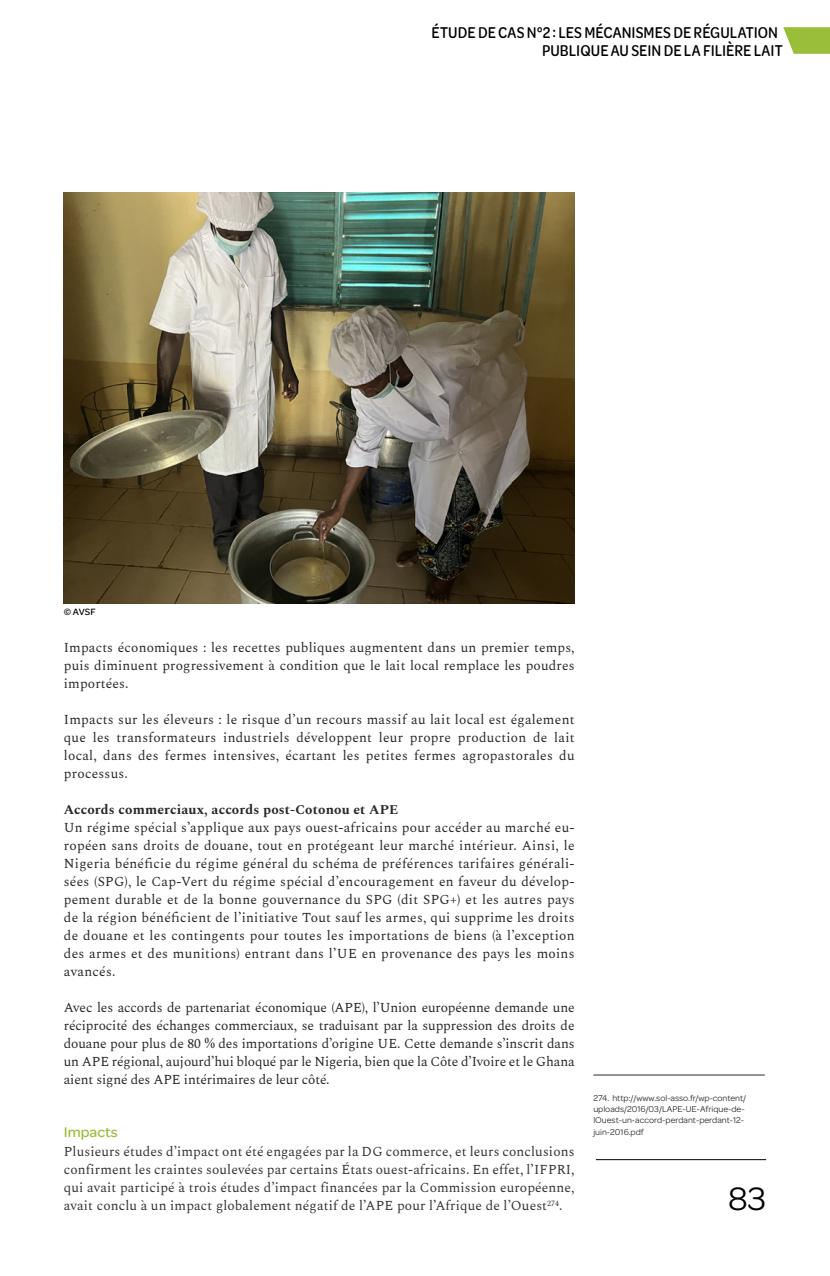
<style>
.page{position:relative;width:830px;height:1276px;background:#fff}
.page>*{position:absolute;margin:0;border:0;box-sizing:border-box;transform-origin:0 0}
.t1{font:34.5px "Omnes";color:#000}
.t2{font:500 16.5px/17.2px "Omnes Cond";color:#000;text-align:right}
.t3{font:500 15px "Omnes";color:#9abe39}
.t4{font:13.5px/18px "Spectral";letter-spacing:.015em;color:#282827;text-align:justify}
.t5{font:13.5px/18px "Spectral";letter-spacing:.01em;color:#333;text-align:justify}
.t6{font:700 13.5px "Spectral";letter-spacing:.01em;color:#282827}
.t7{font:500 9.75px "Omnes";color:#000}
.t8{font:9px/11.2px "Omnes";color:#282827}
</style>
<div class="page">
<hr style="left:595px;top:1159px;width:170px;height:1px;background:#000">
<svg style="left:783px;top:27px;width:46px;height:27px"></svg>
<hr style="left:593px;top:1074px;width:171px;height:1px;background:#282827">
<img style="left:64px;top:192px;width:510px;height:411px">
<p class="t7" style="left:64px;top:604px;width:33px">© AVSF</p>
<p class="t2" style="left:431px;top:23px;width:352px">ÉTUDE DE CAS N°2 : LES MÉCANISMES DE RÉGULATION<br>PUBLIQUE AU SEIN DE LA FILIÈRE LAIT</p>
<p class="t4" style="left:64px;top:639px;width:512px">Impacts économiques : les recettes publiques augmentent dans un premier temps, puis diminuent progressivement à condition que le lait local remplace les poudres importées.</p>
<p class="t4" style="left:64px;top:711px;width:512px">Impacts sur les éleveurs : le risque d’un recours massif au lait local est également que les transformateurs industriels développent leur propre production de lait local, dans des fermes intensives, écartant les petites fermes agropastorales du processus.</p>
<p class="t6" style="left:64px;top:800px;width:336px">Accords commerciaux, accords post-Cotonou et APE</p>
<p class="t4" style="left:64px;top:819px;width:512px">Un régime spécial s’applique aux pays ouest-africains pour accéder au marché eu&shy;ropéen sans droits de douane, tout en protégeant leur marché intérieur. Ainsi, le Nigeria bénéficie du régime général du schéma de préférences tarifaires générali&shy;sées (SPG), le Cap-Vert du régime spécial d’encouragement en faveur du dévelop&shy;pement durable et de la bonne gouvernance du SPG (dit SPG+) et les autres pays de la région bénéficient de l’initiative Tout sauf les armes, qui supprime les droits de douane et les contingents pour toutes les importations de biens (à l’exception des armes et des munitions) entrant dans l’UE en provenance des pays les moins avancés.</p>
<p class="t4" style="left:64px;top:999px;width:512px">Avec les accords de partenariat économique (APE), l’Union européenne demande une réciprocité des échanges commerciaux, se traduisant par la suppression des droits de douane pour plus de 80 % des importations d’origine UE. Cette demande s’inscrit dans un APE régional, aujourd’hui bloqué par le Nigeria, bien que la Côte d’Ivoire et le Ghana aient signé des APE intérimaires de leur côté.</p>
<p class="t3" style="left:64px;top:1121px;width:55px">Impacts</p>
<p class="t5" style="left:64px;top:1143px;width:512px">Plusieurs études d’impact ont été engagées par la DG commerce, et leurs conclusions confirment les craintes soulevées par certains États ouest-africains. En effet, l’IFPRI, qui avait participé à trois études d’impact financées par la Commission européenne, avait conclu à un impact globalement négatif de l’APE pour l’Afrique de l’Ouest<sup>274</sup>.</p>
<p class="t8" style="left:593px;top:1091px;width:154px">274. http://www.sol-asso.fr/wp-content/ uploads/2016/03/LAPE-UE-Afrique-de&shy;lOuest-un-accord-perdant-perdant-12- juin-2016.pdf</p>
<h1 class="t1" style="left:727px;top:1175px;width:39px">83</h1>
</div>
